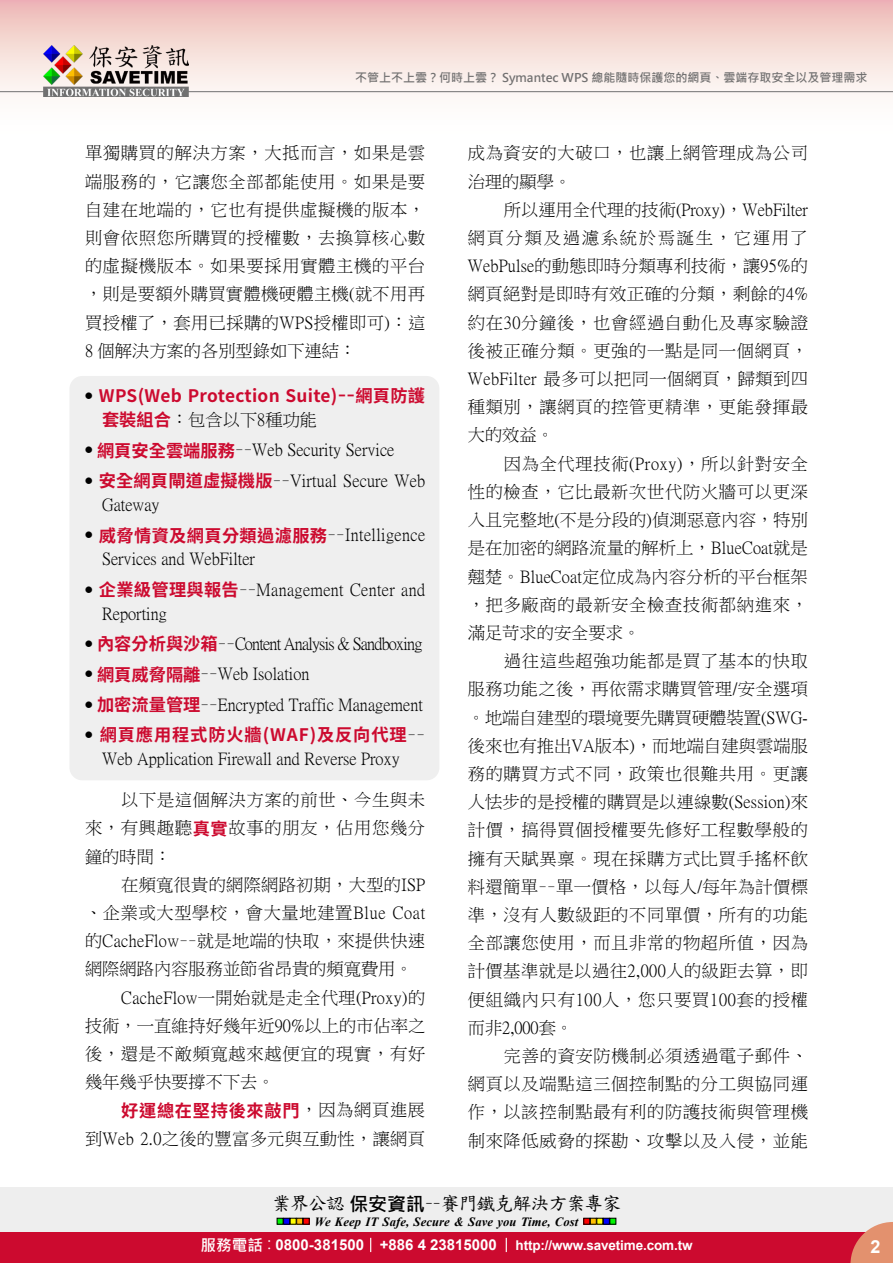
<style>
.page{position:relative;width:893px;height:1263px;background:#fff}
.page>*{position:absolute;margin:0;border:0;box-sizing:border-box;transform-origin:0 0}
.t1{font:18.9px "DF Kai Shu SB Estd BF";letter-spacing:-.05em;color:#000}
.t2{font:700 18px "Arial";color:#fff}
.t3{font:17.25px/28.2px "P Ming Li U";letter-spacing:.02em;color:#000;text-align:justify}
.t4{font:17.25px/24px "P Ming Li U";color:#000;scale:.5 1}
.t5{font:17.25px "P Ming Li U";color:#000}
.t6{font:17.25px/24px "P Ming Li U";letter-spacing:.02em;color:#000;scale:.5 1}
.t7{font:17.25px/28.2px "P Ming Li U";letter-spacing:.04em;color:#000}
.t8{font:700 17.25px "Source Han Sans TW";letter-spacing:.04em;color:#cc0a2f}
.t9{font:17.25px "P Ming Li U";letter-spacing:-.05em;color:#000;scale:.5 1}
.t10{font:17.25px "P Ming Li U Ext B";color:#000}
.t11{font:700 17.25px "Source Han Sans TW";letter-spacing:.015em;color:#cc0a2f}
.t12{font:700 13.5px "Arial";letter-spacing:-.01em;color:#fff}
.t13{font:italic 700 12.6px "Times New Roman";letter-spacing:.005em;color:#000}
.t14{font:700 12px "Microsoft Jheng Hei";color:#727171}
.s1{font-family:"Source Han Sans TW";font-weight:700;color:#cc0a2f}
.s2{font-family:"P Ming Li U";font-weight:400;color:#000}
.s3{font-family:"P Ming Li U"}
.s4{font-family:"P Ming Li U Ext B"}
.s5{font-family:"Microsoft Jheng Hei";font-weight:700}
.s6{font-family:"Microsoft Jheng Hei";font-size:15.6px}
.s7{font-family:"Microsoft Jheng Hei";font-weight:400;font-size:15.6px}
.s8{font-size:15px}
</style>
<div class="page">
<div style="left:0;top:0;width:893px;height:141px;background:linear-gradient(to bottom,#efc0bb,#fff)"></div>
<hr style="left:0;top:91px;width:893px;height:1px;background:#727171">
<div style="left:0;top:1187px;width:893px;height:49px;background:#eee"></div>
<img style="left:44px;top:46px;width:145px;height:51px">
<svg style="left:277px;top:1218px;width:32px;height:6px"></svg>
<svg style="left:584px;top:1218px;width:32px;height:6px"></svg>
<div style="left:0;top:1232px;width:893px;height:31px;background:#cc0a2f"></div>
<svg style="left:850px;top:1222px;width:43px;height:41px"></svg>
<svg style="left:370px;top:1238px;width:1px;height:14px"></svg>
<svg style="left:506px;top:1238px;width:1px;height:14px"></svg>
<div style="left:69px;top:376px;width:370px;height:404px;background:#efefef;border-radius:13px"></div>
<p class="t14" style="left:355px;top:70px;width:514px">不管上不上雲？何時上雲？ Symantec WPS 總能隨時保護您的網頁、雲端存取安全以及管理需求</p>
<p class="t3" style="left:85px;top:139px;width:342px">單獨購買的解決方案，大抵而言，如果是雲端服務的，它讓您全部都能使用。如果是要自建在地端的，它也有提供虛擬機的版本，則會依照您所購買的授權數，去換算核心數的虛擬機版本。如果要採用實體主機的平台，則是要額外購買實體機硬體主機(就不用再買授權了，套用已採購的WPS授權即可)：這8 個解決方案的各別型錄如下連結：</p>
<p class="t11" style="left:85px;top:386px;width:342px"><sup>●</sup> WPS(Web Protection Suite)－－網頁防護</p>
<p class="t5" style="left:102px;top:411px;width:217px"><span class="s1">套裝組合</span>：包含以下8種功能</p>
<p class="t4" style="left:85px;top:438px;width:620px"><sup>●</sup> <span class="s1">網頁安全雲端服務</span>－－Web Security Service</p>
<p class="t6" style="left:102px;top:469px;width:648px;text-indent:-17px"><sup>●</sup> <span class="s1">安全網頁閘道虛擬機版</span>－－Virtual Secure Web<br>Gateway</p>
<p class="t4" style="left:102px;top:523px;width:648px;text-indent:-17px"><sup>●</sup> <span class="s1">威脅情資及網頁分類過濾服務</span>－－Intelligence<br>Services and WebFilter</p>
<p class="t6" style="left:102px;top:577px;width:648px;text-indent:-17px"><sup>●</sup> <span class="s1">企業級管理與報告</span>－－Management Center and<br>Reporting</p>
<p class="t9" style="left:85px;top:635px;width:676px"><sup>●</sup> <span class="s1">內容分析與沙箱</span>－－Content Analysis &amp; Sandboxing</p>
<p class="t4" style="left:85px;top:662px;width:451px"><sup>●</sup> <span class="s1">網頁威脅隔離</span>－－Web Isolation</p>
<p class="t4" style="left:85px;top:692px;width:677px"><sup>●</sup> <span class="s1">加密流量管理</span>－－Encrypted Traffic Management</p>
<p class="t8" style="left:85px;top:725px;width:342px"><sup>●</sup> 網頁應用程式防火牆(WAF)及反向代理<span class="s2">－－</span></p>
<p class="t5" style="left:102px;top:750px;width:299px">Web Application Firewall and Reverse Proxy</p>
<p class="t3" style="left:85px;top:786px;width:342px;text-indent:36px">以下是這個解決方案的前世、今生與未來，有興趣聽<span class="s1">真實</span>故事的朋友，佔用您幾分鐘的時間：</p>
<p class="t3" style="left:121px;top:870px;width:306px">在頻寬很貴的網際網路初期，大型的ISP</p>
<p class="t3" style="left:85px;top:899px;width:342px">、企業或大型學校，會大量地建置Blue Coat</p>
<p class="t3" style="left:85px;top:927px;width:342px">的CacheFlow－－就是地端的快取，來提供快速</p>
<p class="t5" style="left:85px;top:960px;width:329px">網際網路內容服務並節省昂貴的頻寬費用。</p>
<p class="t3" style="left:121px;top:983px;width:306px">CacheFlow一開始就是走全代理(Proxy)的</p>
<p class="t5" style="left:85px;top:1017px;width:342px">技術，一直維持好幾年近90%以上的市佔率之</p>
<p class="t7" style="left:85px;top:1040px;width:342px">後，還是不敵頻寬越來越便宜的現實，有好</p>
<p class="t5" style="left:85px;top:1073px;width:191px">幾年幾乎快要撐不下去。</p>
<p class="t8" style="left:121px;top:1101px;width:306px">好運總在堅持後來敲門<span class="s2">，因為網頁進展</span></p>
<p class="t3" style="left:85px;top:1124px;width:342px">到Web 2.0之後的豐富多元與互動性，讓網頁</p>
<p class="t7" style="left:468px;top:139px;width:342px">成為資安的大破口，也讓上網管理成為公司治理的顯學。</p>
<p class="t10" style="left:504px;top:201px;width:306px"><span class="s3">所以運用全代理的技術</span>(Proxy)<span class="s3">，</span>WebFilter</p>
<p class="t3" style="left:468px;top:224px;width:342px">網頁分類及過濾系統於焉誕生，它運用了<span class="s4">WebPulse</span>的動態即時分類專利技術，讓<span class="s4">95%</span>的網頁絕對是即時有效正確的分類，剩餘的<span class="s4">4%</span>約在<span class="s4">30</span>分鐘後，也會經過自動化及專家驗證後被正確分類。更強的一點是同一個網頁，<span class="s4">WebFilter</span> 最多可以把同一個網頁，歸類到四種類別，讓網頁的控管更精準，更能發揮最大的效益。</p>
<p class="t3" style="left:468px;top:449px;width:342px;text-indent:36px">因為全代理技術<span class="s4">(Proxy)</span>，所以針對安全性的檢查，它比最新次世代防火牆可以更深入且完整地<span class="s4">(</span>不是分段的<span class="s4">)</span>偵測惡意內容，特別是在加密的網路流量的解析上，<span class="s4">BlueCoat</span>就是翹楚。<span class="s4">BlueCoat</span>定位成為內容分析的平台框架，把多廠商的最新安全檢查技術都納進來，滿足苛求的安全要求。</p>
<p class="t3" style="left:468px;top:647px;width:342px;text-indent:36px">過往這些超強功能都是買了基本的快取服務功能之後，再依需求購買管理<span class="s4">/</span>安全選項。地端自建型的環境要先購買硬體裝置<span class="s4">(SWG-</span>後來也有推出<span class="s4">VA</span>版本<span class="s4">)</span>，而地端自建與雲端服務的購買方式不同，政策也很難共用。更讓人怯步的是授權的購買是以連線數<span class="s4">(Session)</span>來計價，搞得買個授權要先修好工程數學般的擁有天賦異稟。現在採購方式比買手搖杯飲料還簡單－－單一價格，以每人<span class="s4">/</span>每年為計價標準，沒有人數級距的不同單價，所有的功能全部讓您使用，而且非常的物超所值，因為計價基準就是以過往<span class="s4">2,000</span>人的級距去算，即便組織內只有<span class="s4">100</span>人，您只要買<span class="s4">100</span>套的授權</p>
<p class="t10" style="left:468px;top:1019px;width:107px"><span class="s3">而非</span>2,000<span class="s3">套。</span></p>
<p class="t3" style="left:468px;top:1042px;width:342px;text-indent:36px">完善的資安防機制必須透過電子郵件、網頁以及端點這三個控制點的分工與協同運作，以該控制點最有利的防護技術與管理機制來降低威脅的探勘、攻擊以及入侵，並能</p>
<p class="t1" style="left:272px;top:1194px;width:351px">業界公認<span class="s5">保安資訊</span>－－賽門鐵克解決方案專家</p>
<p class="t13" style="left:315px;top:1212px;width:265px">We Keep IT Safe, Secure &amp; Save you Time, Cost</p>
<p class="t12" style="left:200px;top:1235px;width:494px"><span class="s6">服務電話</span><span class="s7">：</span><span class="s8">0800-381500 +886 4 23815000</span> http://www.savetime.com.tw</p>
<p class="t2" style="left:870px;top:1234px;width:12px">2</p>
</div>
